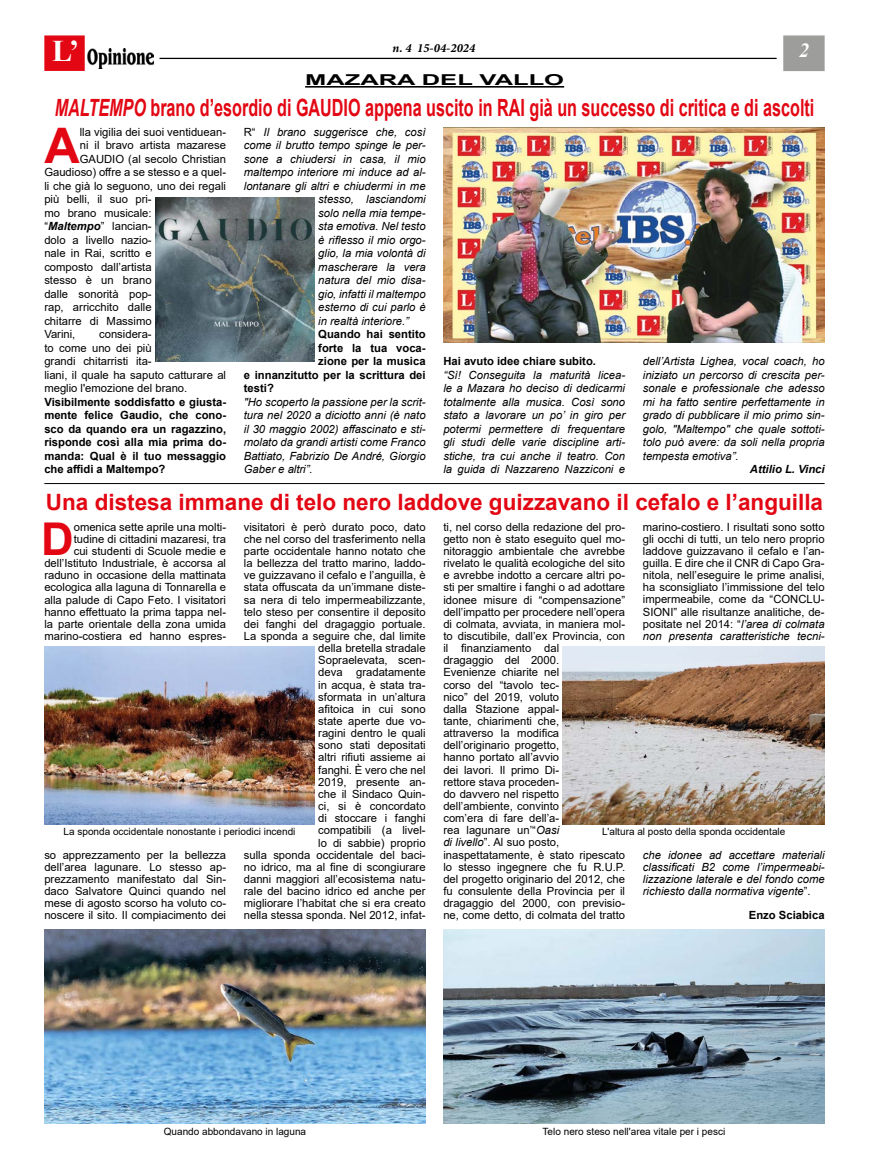
<style>
.page{position:relative;width:869px;height:1170px;background:#fff}
.page>*{position:absolute;margin:0;border:0;box-sizing:border-box;transform-origin:0 0}
.t1{font:700 49px "Arial";color:#e30613}
.t2{font:700 45.12px "Arial";color:#e30613}
.t3{font:700 30px "Times New Roman";color:#fff}
.t4{font:700 23.75px "Arial";color:#e30613;scale:.68 1}
.t5{font:700 22.5px "Arial";color:#e30613}
.t6{font:italic 700 20px "Times New Roman";color:#fff}
.t7{font:700 15px "Arial";color:#000;scale:1.7 1}
.t8{font:italic 700 12.5px "Minion Pro";color:#000}
.t9{font:11.25px/12.1px "Arial";color:#000}
.t10{font:italic 11.25px/13.5px "Arial";color:#000;text-align:justify}
.t11{font:700 11.25px/13.5px "Arial";color:#000;text-align:justify}
.t12{font:italic 700 11.25px "Arial";color:#000}
.t13{font:10px "Arial";color:#000}
.s1{font-style:italic}
.s2{font-weight:700;font-style:italic}
.s3{font-style:normal}
</style>
<div class="page">
<hr style="left:159px;top:58px;width:617px;height:1px;background:#000">
<div style="left:44px;top:35px;width:41px;height:36px;background:#e30613;border:1px solid #e30613"></div>
<img style="left:87px;top:49px;width:67px;height:19px">
<div style="left:782px;top:35px;width:42px;height:36px;background:#9d9d9c;border:1px solid #9d9d9c"></div>
<hr style="left:305px;top:86px;width:259px;height:2px;background:#000">
<img style="left:155px;top:198px;width:159px;height:163px">
<img style="left:443px;top:128px;width:381px;height:214px">
<hr style="left:44px;top:483px;width:780px;height:1px;background:#000">
<img style="left:44px;top:929px;width:381px;height:194px">
<img style="left:443px;top:929px;width:381px;height:194px">
<img style="left:562px;top:646px;width:262px;height:178px">
<img style="left:44px;top:646px;width:270px;height:178px">
<h3 class="t3" style="left:52px;top:29px;width:29px">L’</h3>
<p class="t8" style="left:392px;top:39px;width:84px">n. 4 15-04-2024</p>
<h3 class="t6" style="left:798px;top:36px;width:11px">2</h3>
<h3 class="t7" style="left:305px;top:69px;width:154px">MAZARA DEL VALLO</h3>
<h3 class="t4" style="left:55px;top:91px;width:1118px"><span class="s1">MALTEMPO</span> brano d’esordio di GAUDIO appena uscito in RAI già un successo di critica e di ascolti</h3>
<h1 class="t1" style="left:44px;top:111px;width:37px">A</h1>
<p class="t9" style="left:80px;top:126px;width:148px">lla vigilia dei suoi ventiduean-</p>
<p class="t9" style="left:80px;top:139px;width:148px">ni il bravo artista mazarese</p>
<p class="t9" style="left:80px;top:153px;width:148px">GAUDIO (al secolo Christian</p>
<p class="t9" style="left:44px;top:166px;width:183px">Gaudioso) offre a se stesso e a quel-</p>
<p class="t9" style="left:44px;top:180px;width:183px">li che già lo seguono, uno dei regali</p>
<p class="t9" style="left:44px;top:193px;width:109px">più belli, il suo pri-</p>
<p class="t9" style="left:44px;top:207px;width:109px">mo brano musicale:</p>
<p class="t9" style="left:44px;top:220px;width:109px">“<span class="s2">Maltempo</span>” lancian-</p>
<p class="t9" style="left:44px;top:234px;width:109px">dolo a livello nazio-</p>
<p class="t9" style="left:44px;top:247px;width:109px">nale in Rai, scritto e</p>
<p class="t9" style="left:44px;top:261px;width:109px">composto dall’artista</p>
<p class="t9" style="left:44px;top:274px;width:109px">stesso è un brano</p>
<p class="t9" style="left:44px;top:288px;width:109px">dalle sonorità pop-</p>
<p class="t9" style="left:44px;top:301px;width:109px">rap, arricchito dalle</p>
<p class="t9" style="left:44px;top:315px;width:109px">chitarre di Massimo</p>
<p class="t9" style="left:44px;top:328px;width:33px">Varini,</p>
<p class="t9" style="left:44px;top:327px;width:183px;line-height:13.5px;text-indent:55px">considera-<br>to come uno dei più<br>grandi chitarristi ita-<br>liani, il quale ha saputo catturare al meglio l'emozione del brano.</p>
<p class="t11" style="left:44px;top:395px;width:183px">Visibilmente soddisfatto e giusta&shy;mente felice Gaudio, che cono&shy;sco da quando era un ragazzino, risponde così alla mia prima do&shy;manda: Qual è il tuo messaggio che affidi a Maltempo?</p>
<p class="t10" style="left:244px;top:125px;width:183px"><span class="s3">R“</span> Il brano suggerisce che, così</p>
<p class="t10" style="left:244px;top:139px;width:183px">come il brutto tempo spinge le per-</p>
<p class="t10" style="left:244px;top:152px;width:183px">sone a chiudersi in casa, il mio</p>
<p class="t10" style="left:244px;top:166px;width:183px">maltempo interiore mi induce ad al-</p>
<p class="t10" style="left:244px;top:179px;width:183px">lontanare gli altri e chiudermi in me</p>
<p class="t10" style="left:318px;top:193px;width:109px">stesso, lasciandomi</p>
<p class="t10" style="left:318px;top:206px;width:109px">solo nella mia tempe-</p>
<p class="t10" style="left:318px;top:220px;width:109px">sta emotiva. Nel testo</p>
<p class="t10" style="left:318px;top:233px;width:109px">è riflesso il mio orgo-</p>
<p class="t10" style="left:318px;top:247px;width:109px">glio, la mia volontà di</p>
<p class="t10" style="left:318px;top:260px;width:109px">mascherare la vera</p>
<p class="t10" style="left:318px;top:274px;width:109px">natura del mio disa-</p>
<p class="t10" style="left:318px;top:287px;width:109px">gio, infatti il maltempo</p>
<p class="t10" style="left:318px;top:301px;width:109px">esterno di cui parlo è</p>
<p class="t10" style="left:318px;top:314px;width:92px">in realtà interiore.”</p>
<p class="t11" style="left:318px;top:328px;width:109px">Quando hai sentito</p>
<p class="t11" style="left:318px;top:341px;width:109px">forte la tua voca-</p>
<p class="t11" style="left:318px;top:355px;width:109px">zione per la musica</p>
<p class="t11" style="left:244px;top:368px;width:183px">e innanzitutto per la scrittura dei</p>
<p class="t11" style="left:244px;top:382px;width:32px">testi?</p>
<p class="t10" style="left:244px;top:395px;width:183px">"Ho scoperto la passione per la scrit&shy;tura nel 2020 a diciotto anni (è nato il 30 maggio 2002) affascinato e sti&shy;molato da grandi artisti come Franco Battiato, Fabrizio De André, Giorgio Gaber e altri”.</p>
<p class="t11" style="left:443px;top:355px;width:154px">Hai avuto idee chiare subito.</p>
<p class="t10" style="left:443px;top:368px;width:183px">“Sì! Conseguita la maturità licea&shy;le a Mazara ho deciso di dedicarmi totalmente alla musica. Così sono stato a lavorare un po’ in giro per potermi permettere di frequentare gli studi delle varie discipline arti&shy;stiche, tra cui anche il teatro. Con la guida di Nazzareno Nazziconi e</p>
<p class="t10" style="left:642px;top:355px;width:183px">dell’Artista Lighea, vocal coach, ho iniziato un percorso di crescita per&shy;sonale e professionale che adesso mi ha fatto sentire perfettamente in grado di pubblicare il mio primo sin&shy;golo, "Maltempo" che quale sottoti&shy;tolo può avere: da soli nella propria tempesta emotiva”.</p>
<p class="t12" style="left:749px;top:462px;width:76px">Attilio L. Vinci</p>
<h3 class="t5" style="left:46px;top:486px;width:778px">Una distesa immane di telo nero laddove guizzavano il cefalo e l’anguilla</h3>
<p class="t9" style="left:244px;top:520px;width:183px;text-align:right">visitatori è però durato poco, dato che nel corso del trasferimento nella parte occidentale hanno notato che la bellezza del tratto marino, laddo&shy;ve guizzavano il cefalo e l’anguilla, è stata offuscata da un’immane diste&shy;sa nera di telo impermeabilizzante, telo steso per consentire il deposito dei fanghi del dragaggio portuale.<br>La sponda a seguire che, dal limite della bretella stradale<br>Sopraelevata, scen-<br>deva gradatamente<br>in acqua, è stata tra-<br>sformata in un’altura<br>afitoica in cui sono<br>state aperte due vo-<br>ragini dentro le quali<br>sono stati depositati<br>altri rifiuti assieme ai<br>fanghi. È vero che nel<br>2019, presente an-<br>che il Sindaco Quin-<br>ci, si è concordato<br>di stoccare i fanghi<br>compatibili (a livel-<br>lo di sabbie) proprio<br>sulla sponda occidentale del baci&shy;no idrico, ma al fine di scongiurare danni maggiori all’ecosistema natu&shy;rale del bacino idrico ed anche per migliorare l’habitat che si era creato nella stessa sponda. Nel 2012, infat-</p>
<p class="t9" style="left:443px;top:520px;width:183px">ti, nel corso della redazione del pro&shy;getto non è stato eseguito quel mo&shy;nitoraggio ambientale che avrebbe rivelato le qualità ecologiche del sito e avrebbe indotto a cercare altri po&shy;sti per smaltire i fanghi o ad adottare idonee misure di “compensazione” dell’impatto per procedere nell’opera di colmata, avviata, in maniera mol&shy;to discutibile, dall’ex Provincia, con il finanziamento dal<br>dragaggio del 2000.<br>Evenienze chiarite nel<br>corso del “tavolo tec-<br>nico” del 2019, voluto<br>dalla Stazione appal-<br>tante, chiarimenti che,<br>attraverso la modifica dell’originario progetto,<br>hanno portato all’avvio<br>dei lavori. Il primo Di-<br>rettore stava proceden-<br>do davvero nel rispetto dell’ambiente, convinto<br>com’era di fare dell’a-<br>rea lagunare un’“<span class="s1">Oasi<br>di livello</span>”. Al suo posto, inaspettatamente, è stato ripescato lo stesso ingegnere che fu R.U.P. del progetto originario del 2012, che fu consulente della Provincia per il dragaggio del 2000, con previsio&shy;ne, come detto, di colmata del tratto</p>
<p class="t9" style="left:642px;top:520px;width:183px;text-align:justify">marino-costiero. I risultati sono sotto gli occhi di tutti, un telo nero proprio laddove guizzavano il cefalo e l’an&shy;guilla. E dire che il CNR di Capo Gra&shy;nitola, nell’eseguire le prime analisi, ha sconsigliato l’immissione del telo impermeabile, come da “CONCLU-SIONI” alle risultanze analitiche, de&shy;positate nel 2014: “<span class="s1">l’area di colmata non presenta caratteristiche tecni-</span></p>
<h2 class="t2" style="left:41px;top:507px;width:34px">D</h2>
<p class="t9" style="left:44px;top:520px;width:183px;text-align:right">omenica sette aprile una molti&shy;tudine di cittadini mazaresi, tra<br>cui studenti di Scuole medie e dell’Istituto Industriale, è accorsa al raduno in occasione della mattinata ecologica alla laguna di Tonnarella e alla palude di Capo Feto. I visitatori hanno effettuato la prima tappa nel&shy;la parte orientale della zona umida marino-costiera ed hanno espres-</p>
<p class="t13" style="left:63px;top:824px;width:233px">La sponda occidentale nonostante i periodici incendi</p>
<p class="t13" style="left:601px;top:824px;width:185px">L'altura al posto della sponda occidentale</p>
<p class="t10" style="left:642px;top:848px;width:183px;line-height:12.1px">che idonee ad accettare materiali classificati B2 come l’impermeabi&shy;lizzazione laterale e del fondo come richiesto dalla normativa vigente<span class="s3">”.</span></p>
<p class="t11" style="left:748px;top:908px;width:77px">Enzo Sciabica</p>
<p class="t9" style="left:44px;top:848px;width:183px;text-align:justify">so apprezzamento per la bellezza dell’area lagunare. Lo stesso ap&shy;prezzamento manifestato dal Sin&shy;daco Salvatore Quinci quando nel mese di agosto scorso ha voluto co&shy;noscere il sito. Il compiacimento dei</p>
<p class="t13" style="left:164px;top:1123px;width:144px">Quando abbondavano in laguna</p>
<p class="t13" style="left:542px;top:1123px;width:184px">Telo nero steso nell'area vitale per i pesci</p>
</div>
